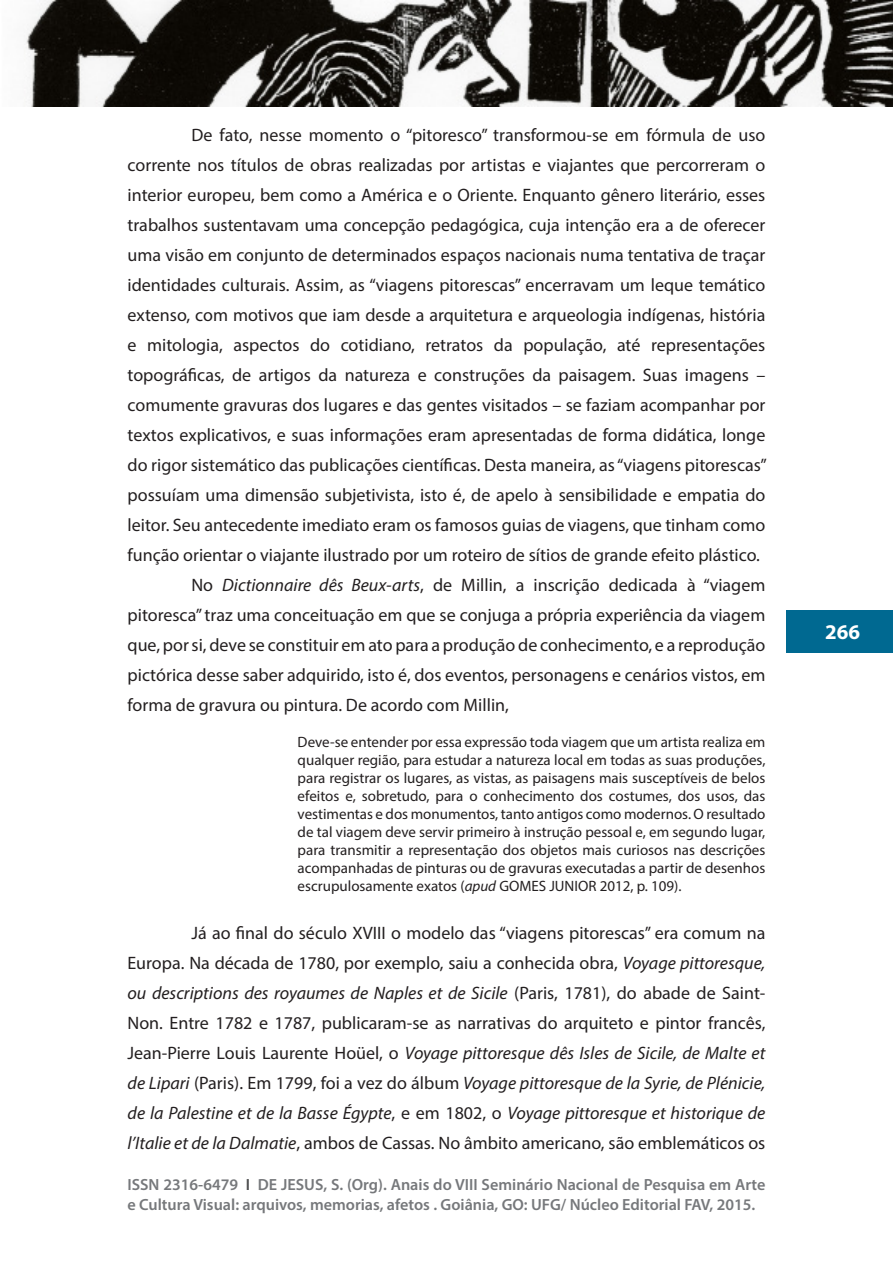
<style>
.page{position:relative;width:893px;height:1263px;background:#fff}
.page>*{position:absolute;margin:0;border:0;box-sizing:border-box;transform-origin:0 0}
.t1{font:700 21px "Myriad Pro";color:#fff}
.Texto_básico{font:18px/30px "Myriad Pro";color:#231f20;text-align:justify}
.t2{font:600 16.2px/19.5px "Myriad Pro";color:#76787b}
.citações{font:15px/18px "Myriad Pro";color:#231f20;text-align:justify}
.s1{font-style:italic}
.s2{color:#4b4c4d}
</style>
<div class="page">
<div style="left:787px;top:610px;width:106px;height:43px;background:#006991"></div>
<img style="left:25px;top:0;width:868px;height:106px">
<p class="Texto_básico" style="left:128px;top:120px;width:641px;text-indent:64px">De fato, nesse momento o “pitoresco” transformou-se em fórmula de uso corrente nos títulos de obras realizadas por artistas e viajantes que percorreram o interior europeu, bem como a América e o Oriente. Enquanto gênero literário, esses trabalhos sustentavam uma concepção pedagógica, cuja intenção era a de oferecer uma visão em conjunto de determinados espaços nacionais numa tentativa de traçar identidades culturais. Assim, as “viagens pitorescas” encerravam um leque temático extenso, com motivos que iam desde a arquitetura e arqueologia indígenas, história e mitologia, aspectos do cotidiano, retratos da população, até representações topográficas, de artigos da natureza e construções da paisagem. Suas imagens – comumente gravuras dos lugares e das gentes visitados – se faziam acompanhar por textos explicativos, e suas informações eram apresentadas de forma didática, longe do rigor sistemático das publicações científicas. Desta maneira, as “viagens pitorescas” possuíam uma dimensão subjetivista, isto é, de apelo à sensibilidade e empatia do leitor. Seu antecedente imediato eram os famosos guias de viagens, que tinham como função orientar o viajante ilustrado por um roteiro de sítios de grande efeito plástico.</p>
<p class="Texto_básico" style="left:128px;top:570px;width:639px;text-indent:64px">No <span class="s1">Dictionnaire dês Beux-arts</span>, de Millin, a inscrição dedicada à “viagem pitoresca” traz uma conceituação em que se conjuga a própria experiência da viagem que, por si, deve se constituir em ato para a produção de conhecimento, e a reprodução pictórica desse saber adquirido, isto é, dos eventos, personagens e cenários vistos, em forma de gravura ou pintura. De acordo com Millin,</p>
<p class="citações" style="left:298px;top:733px;width:469px">Deve-se entender por essa expressão toda viagem que um artista realiza em qualquer região, para estudar a natureza local em todas as suas produções, para registrar os lugares, as vistas, as paisagens mais susceptíveis de belos efeitos e, sobretudo, para o conhecimento dos costumes, dos usos, das vestimentas e dos monumentos, tanto antigos como modernos. O resultado de tal viagem deve servir primeiro à instrução pessoal e, em segundo lugar, para transmitir a representação dos objetos mais curiosos nas descrições acompanhadas de pinturas ou de gravuras executadas a partir de desenhos escrupulosamente exatos (<span class="s1">apud</span> GOMES JUNIOR 2012, p. 109).</p>
<p class="Texto_básico" style="left:128px;top:918px;width:639px;text-indent:64px">Já ao final do século XVIII o modelo das “viagens pitorescas” era comum na Europa. Na década de 1780, por exemplo, saiu a conhecida obra, <span class="s1">Voyage pittoresque, ou descriptions des royaumes de Naples et de Sicile</span> (Paris, 1781), do abade de Saint-Non. Entre 1782 e 1787, publicaram-se as narrativas do arquiteto e pintor francês, Jean-Pierre Louis Laurente Hoüel, o <span class="s1">Voyage pittoresque dês Isles de Sicile, de Malte et de Lipari</span> (Paris). Em 1799, foi a vez do álbum <span class="s1">Voyage pittoresque de la Syrie, de Plénicie, de la Palestine et de la Basse Égypte</span>, e em 1802, o <span class="s1">Voyage pittoresque et historique de l’Italie et de la Dalmatie</span>, ambos de Cassas. No âmbito americano, são emblemáticos os</p>
<p class="t2" style="left:128px;top:1174px;width:639px">ISSN 2316-6479 <span class="s2">I</span> DE JESUS, S. (Org). Anais do VIII Seminário Nacional de Pesquisa em Arte e Cultura Visual: arquivos, memorias, afetos . Goiânia, GO: UFG/ Núcleo Editorial FAV, 2015.</p>
<p class="t1" style="left:825px;top:619px;width:36px">266</p>
</div>
